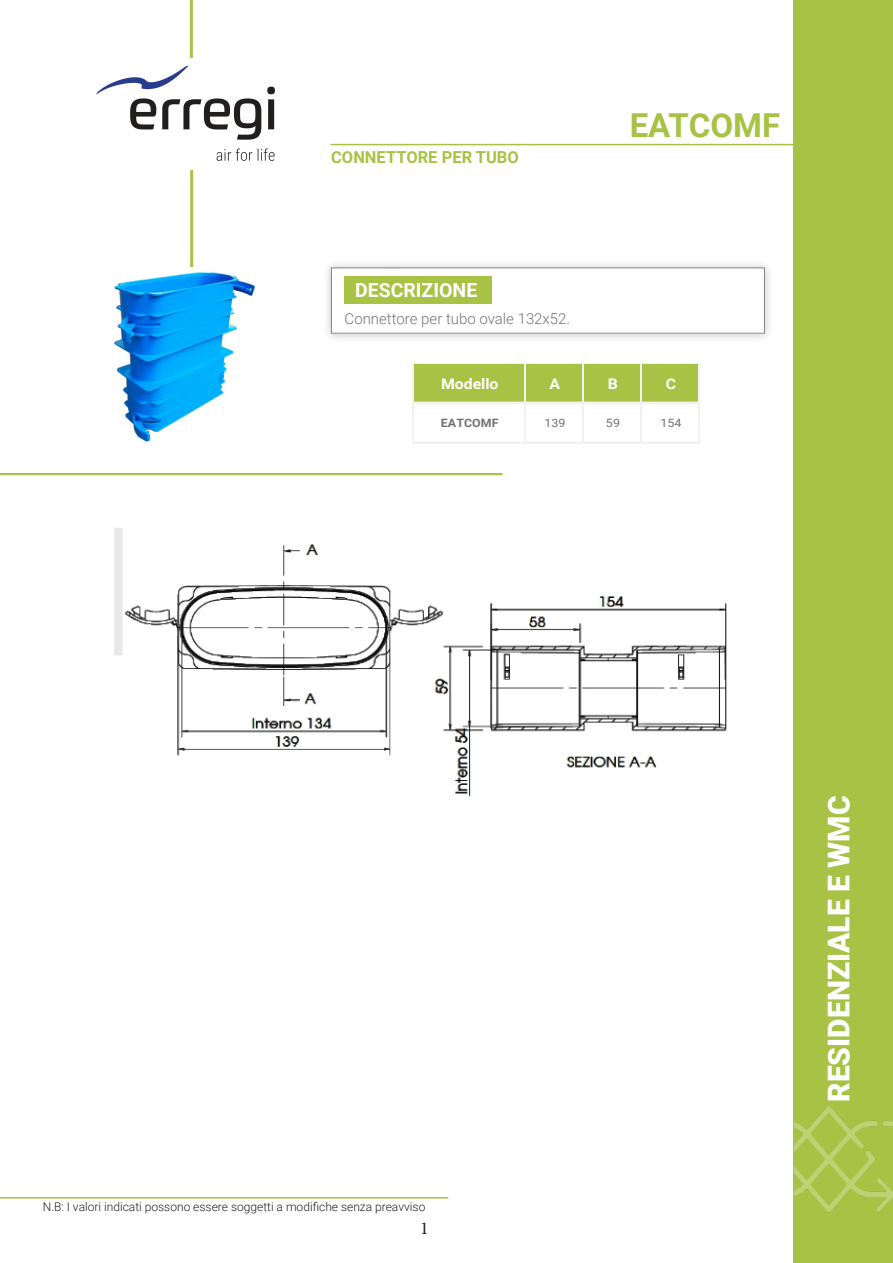
<style>
.page{position:relative;width:893px;height:1263px;background:#fff}
.page>*{position:absolute;margin:0;border:0;box-sizing:border-box;transform-origin:0 0}
.t1{font:700 33px "Roboto";color:#a7c244}
.t2{font:900 30px "Roboto";color:#fff}
.t3{font:700 19.5px "Roboto";color:#fff}
.t4{font:18px "Minion Pro";color:#231f20}
.t5{font:700 16.5px "Roboto";color:#a7c244}
.t6{font:300 15px "Roboto";color:#727477}
.t7{font:700 14.7px "Roboto";color:#fff;scale:1.08 1}
.t8{font:300 12px "Roboto";color:#231f20}
.t9{font:11.55px "Roboto";letter-spacing:.005em;color:#757171;scale:1.08 1}
.t10{font:700 11.55px "Roboto";color:#757171;scale:1.08 1}
</style>
<div class="page">
<div style="left:794px;top:0;width:99px;height:1263px;background:#a7c244"></div>
<hr style="left:330px;top:144px;width:483px;height:1px;background:#a7c244">
<hr style="left:190px;top:0;width:3px;height:58px;background:#a7c244">
<hr style="left:190px;top:169px;width:3px;height:103px;background:#a7c244">
<img style="left:114px;top:267px;width:142px;height:175px">
<img style="left:114px;top:528px;width:613px;height:269px">
<div style="left:414px;top:364px;width:286px;height:39px;background:#a7c244"></div>
<hr style="left:412px;top:363px;width:2px;height:80px;background:#f2f2f2">
<hr style="left:525px;top:364px;width:1px;height:79px;background:#f2f2f2">
<hr style="left:583px;top:364px;width:1px;height:79px;background:#f2f2f2">
<hr style="left:641px;top:364px;width:1px;height:79px;background:#f2f2f2">
<hr style="left:699px;top:364px;width:1px;height:79px;background:#f2f2f2">
<hr style="left:414px;top:363px;width:286px;height:1px;background:#f2f2f2">
<hr style="left:414px;top:402px;width:286px;height:1px;background:#f2f2f2">
<hr style="left:414px;top:442px;width:286px;height:1px;background:#f2f2f2">
<img style="left:96px;top:65px;width:179px;height:105px">
<hr style="left:0;top:1197px;width:448px;height:1px;background:#a7c244">
<div style="left:322px;top:259px;width:452px;height:84px;background:#231f20;opacity:.46"></div>
<div style="left:331px;top:268px;width:433px;height:65px;background:#fff"></div>
<div style="left:344px;top:276px;width:147px;height:27px;background:#a7c244"></div>
<hr style="left:0;top:473px;width:502px;height:2px;background:#a7c244">
<img style="left:794px;top:1106px;width:99px;height:106px">
<p class="t5" style="left:331px;top:145px;width:189px">CONNETTORE PER TUBO</p>
<p class="t3" style="left:355px;top:277px;width:124px">DESCRIZIONE</p>
<p class="t6" style="left:345px;top:308px;width:227px">Connettore per tubo ovale 132x52.</p>
<p class="t1" style="left:630px;top:102px;width:152px">EATCOMF</p>
<p class="t7" style="left:441px;top:373px;width:55px">Modello</p>
<p class="t7" style="left:550px;top:373px;width:11px">A</p>
<p class="t7" style="left:608px;top:373px;width:11px">B</p>
<p class="t7" style="left:666px;top:373px;width:11px">C</p>
<p class="t10" style="left:441px;top:414px;width:55px">EATCOMF</p>
<p class="t9" style="left:544px;top:414px;width:21px">139</p>
<p class="t9" style="left:606px;top:414px;width:14px">59</p>
<p class="t9" style="left:660px;top:414px;width:21px">154</p>
<p class="t8" style="left:43px;top:1198px;width:384px">N.B: I valori indicati possono essere soggetti a modifiche senza preavviso</p>
<p class="t4" style="left:420px;top:1216px;width:10px">1</p>
<p class="t2" style="left:818px;top:1102px;width:308px;rotate:-90deg">RESIDENZIALE E WMC</p>
</div>
